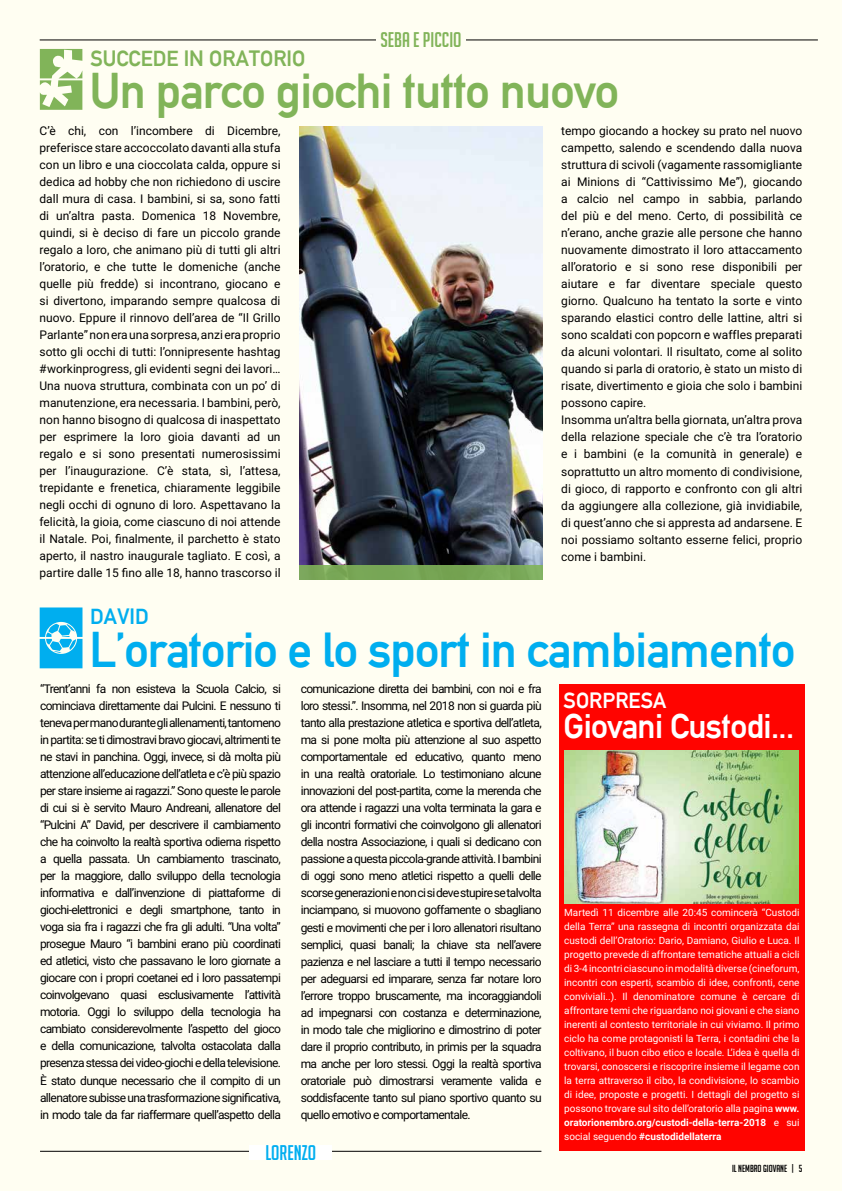
<style>
.page{position:relative;width:842px;height:1191px;background:#fffef2}
.page>*{position:absolute;margin:0;border:0;box-sizing:border-box;transform-origin:0 0}
.t1{font:49px "Alte DIN1451 Mittelschriftgepraegt";letter-spacing:-.02em;color:#00aeef}
.t2{font:49px "Alte DIN1451 Mittelschriftgepraegt";letter-spacing:-.02em;color:#81b459}
.t3{font:34px "Alte DIN1451 Mittelschriftgepraegt";letter-spacing:-.02em;color:#fff}
.t4{font:21.7px "Alte DIN1451 Mittelschriftgepraegt";color:#81b459}
.t5{font:21.7px "Alte DIN1451 Mittelschriftgepraegt";color:#fff}
.t6{font:21.7px "Alte DIN1451 Mittelschriftgepraegt";color:#00aeef}
.t7{font:20.7px "Big Noodle Titling";color:#81b459}
.t8{font:20.7px "Big Noodle Titling";color:#00aeef}
.t9{font:12px/17px "Roboto";color:#000;text-align:justify}
.t10{font:10px/14px "Roboto";color:#fff;text-align:justify}
.t11{font:10px "Big Noodle Titling";color:#000}
.s1{font-weight:700}
</style>
<div class="page">
<svg style="left:40px;top:49px;width:42px;height:61px"></svg>
<svg style="left:40px;top:607px;width:42px;height:61px;background:#2abbef"></svg>
<div style="left:559px;top:684px;width:245px;height:466px;background:#ff0400"></div>
<hr style="left:40px;top:40px;width:778px;height:1px;background:#000">
<div style="left:376px;top:25px;width:90px;height:28px;background:#fffef2"></div>
<hr style="left:40px;top:1151px;width:501px;height:1px;background:#000">
<div style="left:249px;top:1145px;width:83px;height:14px;background:#fff"></div>
<img style="left:564px;top:751px;width:235px;height:153px">
<img style="left:299px;top:127px;width:244px;height:438px">
<div style="left:299px;top:565px;width:244px;height:14px;background:#78a756"></div>
<h3 class="t4" style="left:90px;top:45px;width:216px">SUCCEDE IN ORATORIO</h3>
<h3 class="t7" style="left:380px;top:28px;width:83px">SEBA E PICCIO</h3>
<h1 class="t2" style="left:90px;top:62px;width:531px">Un parco giochi tutto nuovo</h1>
<p class="t9" style="left:40px;top:122px;width:243px">C’è chi, con l’incombere di Dicembre, preferisce stare accoccolato davanti alla stufa con un libro e una cioccolata calda, oppure si dedica ad hobby che non richiedono di uscire dall mura di casa. I bambini, si sa, sono fatti di un’altra pasta. Domenica 18 Novembre, quindi, si è deciso di fare un piccolo grande regalo a loro, che animano più di tutti gli altri l’oratorio, e che tutte le domeniche (anche quelle più fredde) si incontrano, giocano e si divertono, imparando sempre qualcosa di nuovo. Eppure il rinnovo dell’area de “Il Grillo Parlante” non era una sorpresa, anzi era proprio sotto gli occhi di tutti: l’onnipresente hashtag #workinprogress, gli evidenti segni dei lavori… Una nuova struttura, combinata con un po’ di manutenzione, era necessaria. I bambini, però, non hanno bisogno di qualcosa di inaspettato per esprimere la loro gioia davanti ad un regalo e si sono presentati numerosissimi per l’inaugurazione. C’è stata, sì, l’attesa, trepidante e frenetica, chiaramente leggibile negli occhi di ognuno di loro. Aspettavano la felicità, la gioia, come ciascuno di noi attende il Natale. Poi, finalmente, il parchetto è stato aperto, il nastro inaugurale tagliato. E così, a partire dalle 15 fino alle 18, hanno trascorso il</p>
<p class="t9" style="left:561px;top:122px;width:243px;text-align:left">tempo giocando a hockey su prato nel nuovo campetto, salendo e scendendo dalla nuova struttura di scivoli (vagamente rassomigliante ai Minions di “Cattivissimo Me”), giocando a calcio nel campo in sabbia, parlando del più e del meno. Certo, di possibilità ce n’erano, anche grazie alle persone che hanno nuovamente dimostrato il loro attaccamento all’oratorio e si sono rese disponibili per aiutare e far diventare speciale questo giorno. Qualcuno ha tentato la sorte e vinto sparando elastici contro delle lattine, altri si sono scaldati con popcorn e waffles preparati da alcuni volontari. Il risultato, come al solito quando si parla di oratorio, è stato un misto di risate, divertimento e gioia che solo i bambini possono capire.<br>Insomma un’altra bella giornata, un’altra prova della relazione speciale che c’è tra l’oratorio e i bambini (e la comunità in generale) e soprattutto un altro momento di condivisione, di gioco, di rapporto e confronto con gli altri da aggiungere alla collezione, già invidiabile, di quest’anno che si appresta ad andarsene. E noi possiamo soltanto esserne felici, proprio come i bambini.</p>
<h3 class="t6" style="left:90px;top:603px;width:60px">DAVID</h3>
<h1 class="t1" style="left:90px;top:620px;width:707px">L’oratorio e lo sport in cambiamento</h1>
<p class="t9" style="left:40px;top:680px;width:242px">“Trent’anni fa non esisteva la Scuola Calcio, si cominciava direttamente dai Pulcini. E nessuno ti teneva per mano durante gli allenamenti, tantomeno in partita: se ti dimostravi bravo giocavi, altrimenti te ne stavi in panchina. Oggi, invece, si dà molta più attenzione all’educazione dell’atleta e c’è più spazio per stare insieme ai ragazzi.” Sono queste le parole di cui si è servito Mauro Andreani, allenatore del “Pulcini A” David, per descrivere il cambiamento che ha coinvolto la realtà sportiva odierna rispetto a quella passata. Un cambiamento trascinato, per la maggiore, dallo sviluppo della tecnologia informativa e dall’invenzione di piattaforme di giochi-elettronici e degli smartphone, tanto in voga sia fra i ragazzi che fra gli adulti. “Una volta” prosegue Mauro “i bambini erano più coordinati ed atletici, visto che passavano le loro giornate a giocare con i propri coetanei ed i loro passatempi coinvolgevano quasi esclusivamente l’attività motoria. Oggi lo sviluppo della tecnologia ha cambiato considerevolmente l’aspetto del gioco e della comunicazione, talvolta ostacolata dalla presenza stessa dei video-giochi e della televisione.<br>È stato dunque necessario che il compito di un allenatore subisse una trasformazione significativa, in modo tale da far riaffermare quell’aspetto della</p>
<p class="t9" style="left:301px;top:680px;width:242px">comunicazione diretta dei bambini, con noi e fra loro stessi.”. Insomma, nel 2018 non si guarda più tanto alla prestazione atletica e sportiva dell’atleta, ma si pone molta più attenzione al suo aspetto comportamentale ed educativo, quanto meno in una realtà oratoriale. Lo testimoniano alcune innovazioni del post-partita, come la merenda che ora attende i ragazzi una volta terminata la gara e gli incontri formativi che coinvolgono gli allenatori della nostra Associazione, i quali si dedicano con passione a questa piccola-grande attività. I bambini di oggi sono meno atletici rispetto a quelli delle scorse generazioni e non ci si deve stupire se talvolta inciampano, si muovono goffamente o sbagliano gesti e movimenti che per i loro allenatori risultano semplici, quasi banali; la chiave sta nell’avere pazienza e nel lasciare a tutti il tempo necessario per adeguarsi ed imparare, senza far notare loro l’errore troppo bruscamente, ma incoraggiandoli ad impegnarsi con costanza e determinazione, in modo tale che migliorino e dimostrino di poter dare il proprio contributo, in primis per la squadra ma anche per loro stessi. Oggi la realtà sportiva oratoriale può dimostrarsi veramente valida e soddisfacente tanto sul piano sportivo quanto su quello emotivo e comportamentale.</p>
<h3 class="t8" style="left:265px;top:1141px;width:52px">LORENZO</h3>
<h3 class="t5" style="left:564px;top:687px;width:105px">SORPRESA</h3>
<h2 class="t3" style="left:564px;top:706px;width:232px">Giovani Custodi...</h2>
<p class="t10" style="left:564px;top:905px;width:237px">Martedì 11 dicembre alle 20:45 comincerà “Custodi della Terra” una rassegna di incontri organizzata dai custodi dell’Oratorio: Dario, Damiano, Giulio e Luca. Il progetto prevede di affrontare tematiche attuali a cicli di 3-4 incontri ciascuno in modalità diverse (cineforum, incontri con esperti, scambio di idee, confronti, cene conviviali..). Il denominatore comune è cercare di affrontare temi che riguardano noi giovani e che siano inerenti al contesto territoriale in cui viviamo. Il primo ciclo ha come protagonisti la Terra, i contadini che la coltivano, il buon cibo etico e locale. L’idea è quella di trovarsi, conoscersi e riscoprire insieme il legame con la terra attraverso il cibo, la condivisione, lo scambio di idee, proposte e progetti. I dettagli del progetto si possono trovare sul sito dell’oratorio alla pagina <span class="s1">www. oratorionembro.org/custodi-della-terra-2018</span> e sui social seguendo <span class="s1">#custodidellaterra</span></p>
<p class="t11" style="left:732px;top:1163px;width:72px">IL NEMBRO GIOVANE | 5</p>
</div>
